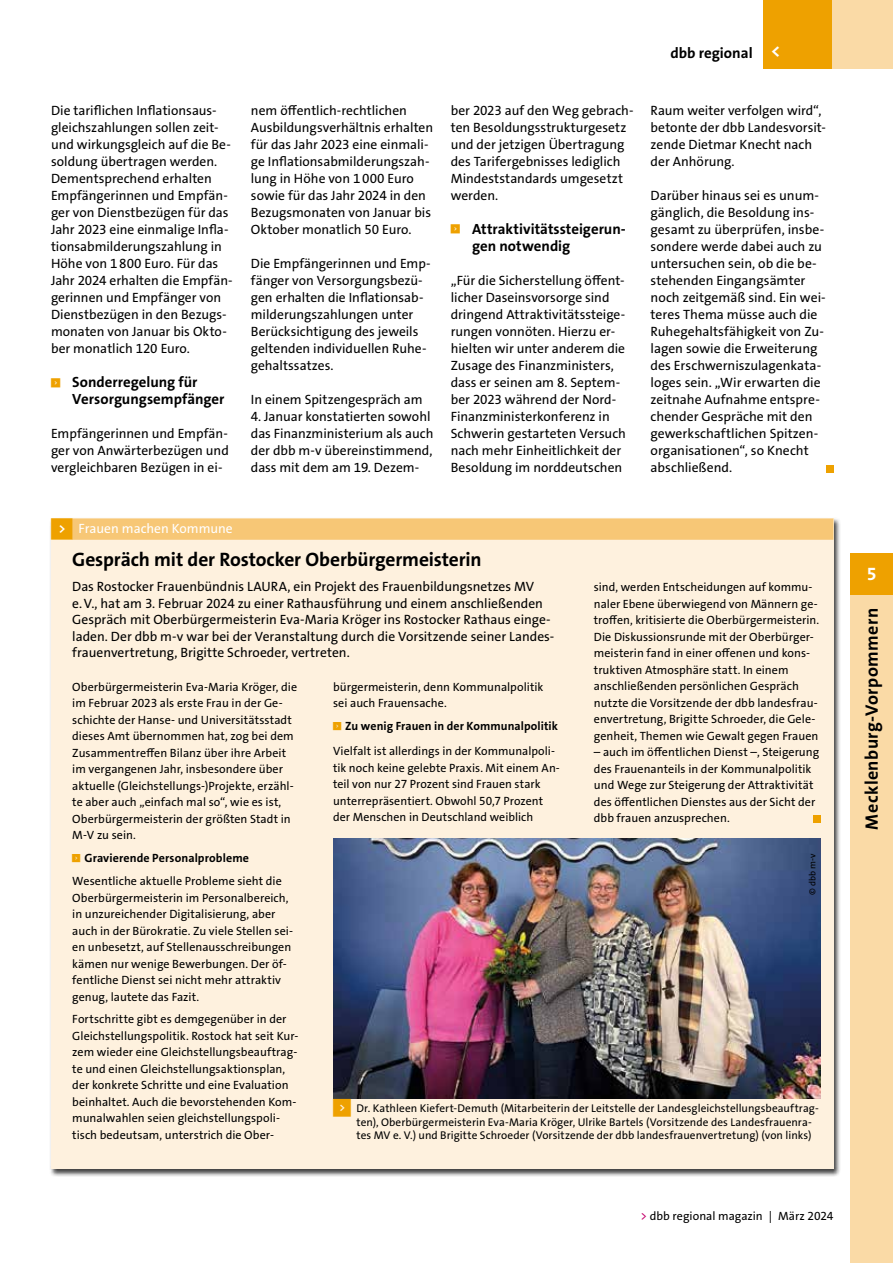
<style>
.page{position:relative;width:893px;height:1263px;background:#fff}
.page>*{position:absolute;margin:0;border:0;box-sizing:border-box;transform-origin:0 0}
.t1{font:700 19.5px "The Sans Os F";letter-spacing:-.01em;color:#000}
.t2{font:700 18px "The Sans Os F";letter-spacing:.025em;color:#000}
.t3{font:700 18px "The Sans Os F";color:#fff}
.t4{font:700 15px "The Sans Os F";color:#000}
.t5{font:700 14.85px/17px "The Sans Os F";color:#000}
.t6{font:13.5px/17px "The Sans Os F";color:#000}
.t7{font:13.5px "The Sans Os F";letter-spacing:-.005em;color:#fff}
.t8{font:12px/16.5px "The Sans Os F";letter-spacing:.005em;color:#000}
.t9{font:700 12px "The Sans Os F";letter-spacing:.01em;color:#000}
.t10{font:11.25px/13.5px "The Sans Os F";letter-spacing:.005em;color:#000}
.t11{font:9px "The Sans Os F";color:#000}
.t12{font:5.85px "Top Numbers";color:#eea100}
.t13{font:5.1px "Top Numbers";color:#eea100}
.s1{font-size:18px;color:#fff}
.s2{font-family:"Top Numbers";color:#eea100}
.s3{color:#c3006b}
</style>
<div class="page">
<div style="left:49px;top:517px;width:792px;height:660px;background:#000;opacity:.75"></div>
<div style="left:51px;top:518px;width:782px;height:651px;background:#fef1de"></div>
<div style="left:72px;top:518px;width:761px;height:22px;background:#f7c776"></div>
<div style="left:55px;top:521px;width:13px;height:17px;background:#fff"></div>
<div style="left:814px;top:815px;width:7px;height:7px;background:#eea100"></div>
<div style="left:826px;top:465px;width:7px;height:7px;background:#eea100"></div>
<img style="left:333px;top:838px;width:488px;height:261px">
<div style="left:763px;top:0;width:130px;height:68px;background:#fadaa6"></div>
<div style="left:763px;top:0;width:68px;height:68px;background:#eea100"></div>
<div style="left:850px;top:553px;width:43px;height:42px;background:#eea100"></div>
<div style="left:850px;top:595px;width:43px;height:668px;background:#fadaa6"></div>
<p class="t6" style="left:51px;top:102px;width:183px">Die tariflichen Inflationsaus&shy;gleichszahlungen sollen zeit&shy;und wirkungsgleich auf die Be&shy;soldung übertragen werden.<br>Dementsprechend erhalten<br>Empfängerinnen und Empfän&shy;ger von Dienstbezügen für das<br>Jahr 2023 eine einmalige Infla&shy;tionsabmilderungszahlung in<br>Höhe von 1800 Euro. Für das<br>Jahr 2024 erhalten die Empfän&shy;gerinnen und Empfänger von<br>Dienstbezügen in den Bezugs&shy;monaten von Januar bis Okto&shy;ber monatlich 120 Euro.</p>
<p class="t12" style="left:51px;top:378px;width:11px">&lt;</p>
<p class="t5" style="left:72px;top:374px;width:154px">Sonderregelung für<br>Versorgungsempfänger</p>
<p class="t6" style="left:51px;top:425px;width:179px;text-align:justify">Empfängerinnen und Empfän&shy;ger von Anwärterbezügen und vergleichbaren Bezügen in ei-</p>
<p class="t6" style="left:251px;top:102px;width:184px">nem öffentlich-rechtlichen<br>Ausbildungsverhältnis erhalten für das Jahr 2023 eine einmali&shy;ge Inflationsabmilderungszah&shy;lung in Höhe von 1000 Euro sowie für das Jahr 2024 in den<br>Bezugsmonaten von Januar bis<br>Oktober monatlich 50 Euro.</p>
<p class="t6" style="left:251px;top:255px;width:181px">Die Empfängerinnen und Emp&shy;fänger von Versorgungsbezü&shy;gen erhalten die Inflationsab&shy;milderungszahlungen unter<br>Berücksichtigung des jeweils geltenden individuellen Ruhe&shy;gehaltssatzes.</p>
<p class="t6" style="left:251px;top:391px;width:173px">In einem Spitzengespräch am</p>
<p class="t6" style="left:251px;top:408px;width:184px">4. Januar konstatierten sowohl das Finanzministerium als auch der dbb m-v übereinstimmend, dass mit dem am 19. Dezem-</p>
<p class="t6" style="left:451px;top:102px;width:184px">ber 2023 auf den Weg gebrach&shy;ten Besoldungsstrukturgesetz und der jetzigen Übertragung des Tarifergebnisses lediglich<br>Mindeststandards umgesetzt werden.</p>
<p class="t12" style="left:451px;top:225px;width:11px">&lt;</p>
<p class="t5" style="left:472px;top:220px;width:155px">Attraktivitätssteigerun&shy;gen notwendig</p>
<p class="t6" style="left:451px;top:272px;width:177px">„Für die Sicherstellung öffent&shy;licher Daseinsvorsorge sind dringend Attraktivitätssteige&shy;rungen vonnöten. Hierzu er&shy;hielten wir unter anderem die<br>Zusage des Finanzministers, dass er seinen am 8. Septem&shy;ber 2023 während der Nord-<br>Finanzministerkonferenz in<br>Schwerin gestarteten Versuch nach mehr Einheitlichkeit der<br>Besoldung im norddeutschen</p>
<p class="t4" style="left:670px;top:44px;width:112px">dbb regional <span class="s1">&lt;</span></p>
<p class="t6" style="left:651px;top:102px;width:177px">Raum weiter verfolgen wird“, betonte der dbb Landesvorsit&shy;zende Dietmar Knecht nach der Anhörung.</p>
<p class="t6" style="left:651px;top:187px;width:177px">Darüber hinaus sei es unum&shy;gänglich, die Besoldung ins&shy;gesamt zu überprüfen, insbe&shy;sondere werde dabei auch zu untersuchen sein, ob die be&shy;stehenden Eingangsämter noch zeitgemäß sind. Ein wei&shy;teres Thema müsse auch die<br>Ruhegehaltsfähigkeit von Zu&shy;lagen sowie die Erweiterung des Erschwerniszulagenkata&shy;loges sein. „Wir erwarten die zeitnahe Aufnahme entspre&shy;chender Gespräche mit den gewerkschaftlichen Spitzen&shy;organisationen“, so Knecht abschließend.</p>
<p class="t7" style="left:51px;top:520px;width:183px"><span class="s2">&lt;</span> Frauen machen Kommune</p>
<h1 class="t1" style="left:72px;top:547px;width:411px">Gespräch mit der Rostocker Oberbürgermeisterin</h1>
<p class="t6" style="left:72px;top:578px;width:484px;line-height:16.5px">Das Rostocker Frauenbündnis LAURA, ein Projekt des Frauenbildungsnetzes MV e.V., hat am 3. Februar 2024 zu einer Rathausführung und einem anschließenden Gespräch mit Oberbürgermeisterin Eva-Maria Kröger ins Rostocker Rathaus einge&shy;laden. Der dbb m-v war bei der Veranstaltung durch die Vorsitzende seiner Landes&shy;frauenvertretung, Brigitte Schroeder, vertreten.</p>
<p class="t8" style="left:72px;top:679px;width:226px">Oberbürgermeisterin Eva-Maria Kröger, die im Februar 2023 als erste Frau in der Ge&shy;schichte der Hanse- und Universitätsstadt dieses Amt übernommen hat, zog bei dem Zusammentreffen Bilanz über ihre Arbeit im vergangenen Jahr, insbesondere über aktuelle (Gleichstellungs-)Projekte, erzähl&shy;te aber auch „einfach mal so“, wie es ist, Oberbürgermeisterin der größten Stadt in M-V zu sein.</p>
<p class="t13" style="left:72px;top:854px;width:10px">&lt;</p>
<p class="t9" style="left:84px;top:850px;width:166px">Gravierende Personalprobleme</p>
<p class="t8" style="left:72px;top:873px;width:222px">Wesentliche aktuelle Probleme sieht die Oberbürgermeisterin im Personalbereich, in unzureichender Digitalisierung, aber auch in der Bürokratie. Zu viele Stellen sei&shy;en unbesetzt, auf Stellenausschreibungen kämen nur wenige Bewerbungen. Der öf&shy;fentliche Dienst sei nicht mehr attraktiv genug, lautete das Fazit.</p>
<p class="t8" style="left:72px;top:1011px;width:228px">Fortschritte gibt es demgegenüber in der Gleichstellungspolitik. Rostock hat seit Kur&shy;zem wieder eine Gleichstellungsbeauftrag&shy;te und einen Gleichstellungsaktionsplan, der konkrete Schritte und eine Evaluation beinhaltet. Auch die bevorstehenden Kom&shy;munalwahlen seien gleichstellungspoli&shy;tisch bedeutsam, unterstrich die Ober-</p>
<p class="t8" style="left:594px;top:579px;width:227px">sind, werden Entscheidungen auf kommu&shy;naler Ebene überwiegend von Männern ge&shy;troffen, kritisierte die Oberbürgermeisterin.<br>Die Diskussionsrunde mit der Oberbürger&shy;meisterin fand in einer offenen und kons&shy;truktiven Atmosphäre statt. In einem anschließenden persönlichen Gespräch nutzte die Vorsitzende der dbb landesfrau&shy;envertretung, Brigitte Schroeder, die Gele&shy;genheit, Themen wie Gewalt gegen Frauen</p>
<p class="t8" style="left:594px;top:744px;width:227px">– auch im öffentlichen Dienst –, Steigerung des Frauenanteils in der Kommunalpolitik und Wege zur Steigerung der Attraktivität des öffentlichen Dienstes aus der Sicht der dbb frauen anzusprechen.</p>
<p class="t8" style="left:333px;top:679px;width:212px">bürgermeisterin, denn Kommunalpolitik sei auch Frauensache.</p>
<p class="t13" style="left:333px;top:722px;width:10px">&lt;</p>
<p class="t9" style="left:345px;top:718px;width:214px">Zu wenig Frauen in der Kommunalpolitik</p>
<p class="t8" style="left:333px;top:743px;width:228px">Vielfalt ist allerdings in der Kommunalpoli&shy;tik noch keine gelebte Praxis. Mit einem An&shy;teil von nur 27 Prozent sind Frauen stark unterrepräsentiert. Obwohl 50,7 Prozent der Menschen in Deutschland weiblich</p>
<p class="t11" style="left:806px;top:895px;width:43px;rotate:-90deg">© dbb m-v</p>
<p class="t10" style="left:356px;top:1102px;width:464px;text-indent:-23px"><span class="s2">&lt;</span> Dr. Kathleen Kiefert-Demuth (Mitarbeiterin der Leitstelle der Landesgleichstellungsbeauftrag&shy;ten), Oberbürgermeisterin Eva-Maria Kröger, Ulrike Bartels (Vorsitzende des Landesfrauenra&shy;tes MV e. V.) und Brigitte Schroeder (Vorsitzende der dbb landesfrauenvertretung) (von links)</p>
<p class="t8" style="left:641px;top:1208px;width:194px"><span class="s3">&gt;</span> dbb regional magazin | März 2024</p>
<h2 class="t3" style="left:867px;top:562px;width:11px">5</h2>
<h2 class="t2" style="left:860px;top:829px;width:223px;rotate:-90deg">Mecklenburg-Vorpommern</h2>
</div>
